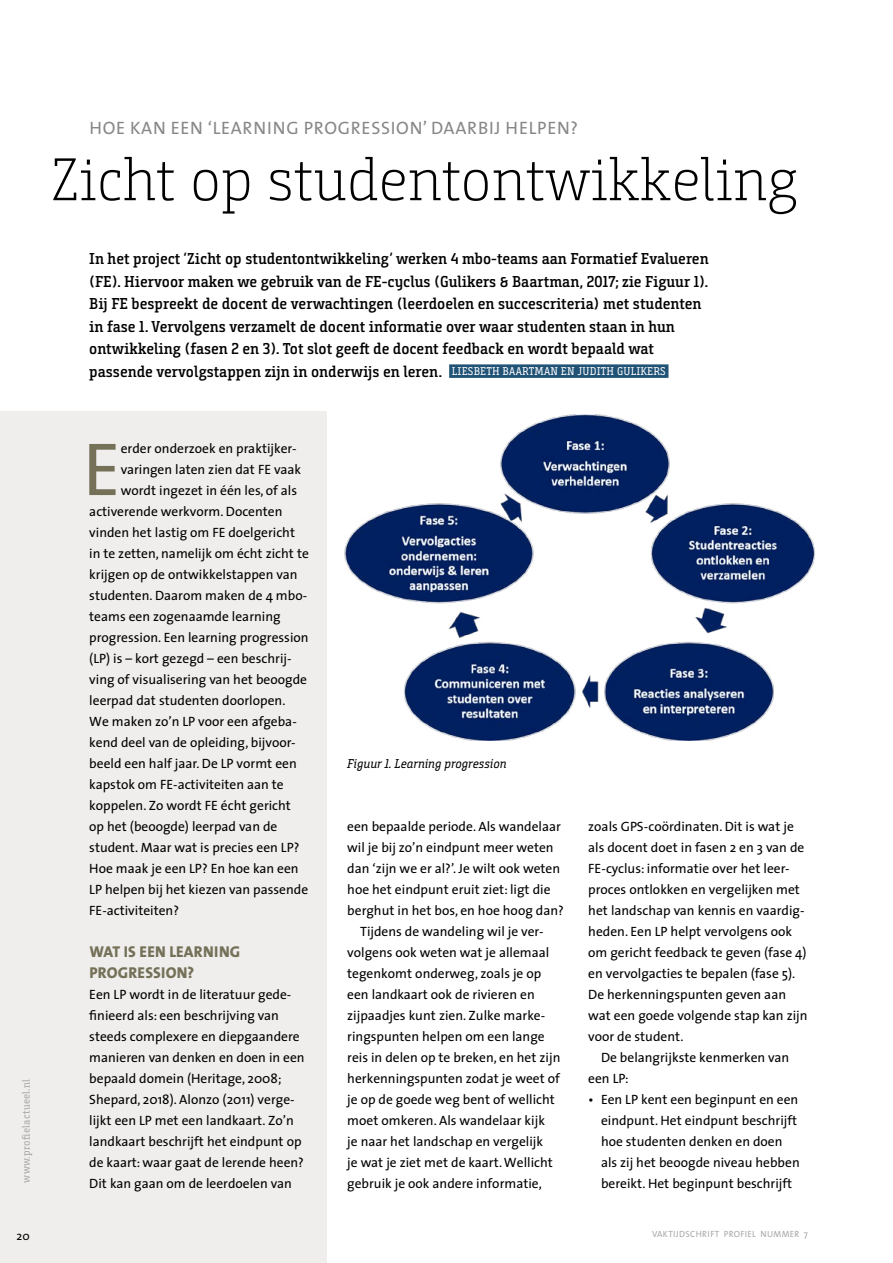
<style>
.page{position:relative;width:893px;height:1263px;background:#fff}
.page>*{position:absolute;margin:0;border:0;box-sizing:border-box;transform-origin:0 0}
.INITIAAL____LET_OP_M{font:75.75px "The Sans";color:#757159}
.kopregel{font:300 60px "Bunday Slab";color:#000}
.chapeau{font:18px "The Sans";letter-spacing:.04em;color:#878787}
.Intro{font:600 15.75px/22.5px "Bunday Slab";color:#000}
.tussenkopjes{font:800 15.75px/21px "The Sans";letter-spacing:.015em;color:#757159}
.bodytekst{font:13.5px/21px "The Sans";color:#000}
.INITIAAL____LET_OP_M-2{font:13.5px "The Sans";color:#000}
.body_geen_inspringin{font:13.5px/21px "The Sans";color:#000}
.fotobijschrift{font:italic 12.75px "Bunday Slab";color:#000}
.t1{font:12px "The Sans";color:#000}
.t2{font:10.5px "Bunday Slab";letter-spacing:.02em;color:#a8a8a7}
.t3{font:9px "The Sans";letter-spacing:.035em;color:#a8a8a7}
.s1{font-weight:400;font-size:11.25px;color:#fff}
</style>
<div class="page">
<div style="left:0;top:411px;width:326px;height:852px;background:#efeeec"></div>
<div style="left:449px;top:364px;width:219px;height:14px;background:#215377"></div>
<img style="left:344px;top:414px;width:471px;height:326px">
<p class="chapeau" style="left:89px;top:113px;width:490px">HOE KAN EEN ‘LEARNING PROGRESSION’ DAARBIJ HELPEN?</p>
<p class="kopregel" style="left:51px;top:144px;width:748px">Zicht op studentontwikkeling</p>
<p class="Intro" style="left:89px;top:247px;width:621px">In het project ‘Zicht op studentontwikkeling’ werken 4 mbo-teams aan Formatief Evalueren (FE). Hiervoor maken we gebruik van de FE-cyclus (Gulikers &amp; Baartman, 2017; zie Figuur 1).<br>Bij FE bespreekt de docent de verwachtingen (leerdoelen en succescriteria) met studenten in fase 1. Vervolgens verzamelt de docent informatie over waar studenten staan in hun ontwikkeling (fasen 2 en 3). Tot slot geeft de docent feedback en wordt bepaald wat passende vervolgstappen zijn in onderwijs en leren. <span class="s1">LIESBETH BAARTMAN EN JUDITH GULIKERS</span></p>
<p class="t2" style="left:20px;top:1182px;width:105px;rotate:-90deg">www.profielactueel.nl</p>
<p class="INITIAAL____LET_OP_M" style="left:83px;top:406px;width:39px">E</p>
<p class="INITIAAL____LET_OP_M-2" style="left:121px;top:437px;width:177px">erder onderzoek en praktijker-</p>
<p class="INITIAAL____LET_OP_M-2" style="left:121px;top:458px;width:182px">varingen laten zien dat FE vaak</p>
<p class="INITIAAL____LET_OP_M-2" style="left:121px;top:479px;width:178px">wordt ingezet in één les, of als</p>
<p class="INITIAAL____LET_OP_M-2" style="left:89px;top:500px;width:195px">activerende werkvorm. Docenten</p>
<p class="INITIAAL____LET_OP_M-2" style="left:89px;top:521px;width:207px">vinden het lastig om FE doelgericht</p>
<p class="INITIAAL____LET_OP_M-2" style="left:89px;top:542px;width:221px">in te zetten, namelijk om écht zicht te</p>
<p class="INITIAAL____LET_OP_M-2" style="left:89px;top:563px;width:210px">krijgen op de ontwikkelstappen van</p>
<p class="INITIAAL____LET_OP_M-2" style="left:89px;top:584px;width:219px">studenten. Daarom maken de 4 mbo-</p>
<p class="INITIAAL____LET_OP_M-2" style="left:89px;top:605px;width:193px">teams een zogenaamde learning</p>
<p class="INITIAAL____LET_OP_M-2" style="left:89px;top:626px;width:221px">progression. Een learning progression</p>
<p class="INITIAAL____LET_OP_M-2" style="left:89px;top:647px;width:204px">(LP) is – kort gezegd – een beschrij-</p>
<p class="INITIAAL____LET_OP_M-2" style="left:89px;top:668px;width:219px">ving of visualisering van het beoogde</p>
<p class="INITIAAL____LET_OP_M-2" style="left:89px;top:689px;width:198px">leerpad dat studenten doorlopen.</p>
<p class="INITIAAL____LET_OP_M-2" style="left:89px;top:710px;width:209px">We maken zo’n LP voor een afgeba-</p>
<p class="INITIAAL____LET_OP_M-2" style="left:89px;top:731px;width:208px">kend deel van de opleiding, bijvoor-</p>
<p class="INITIAAL____LET_OP_M-2" style="left:89px;top:752px;width:209px">beeld een half jaar. De LP vormt een</p>
<p class="INITIAAL____LET_OP_M-2" style="left:89px;top:773px;width:196px">kapstok om FE-activiteiten aan te</p>
<p class="INITIAAL____LET_OP_M-2" style="left:89px;top:794px;width:203px">koppelen. Zo wordt FE écht gericht</p>
<p class="INITIAAL____LET_OP_M-2" style="left:89px;top:815px;width:190px">op het (beoogde) leerpad van de</p>
<p class="INITIAAL____LET_OP_M-2" style="left:89px;top:836px;width:212px">student. Maar wat is precies een LP?</p>
<p class="INITIAAL____LET_OP_M-2" style="left:89px;top:857px;width:211px">Hoe maak je een LP? En hoe kan een</p>
<p class="INITIAAL____LET_OP_M-2" style="left:89px;top:878px;width:220px">LP helpen bij het kiezen van passende</p>
<p class="INITIAAL____LET_OP_M-2" style="left:89px;top:899px;width:91px">FE-activiteiten?</p>
<p class="tussenkopjes" style="left:89px;top:941px;width:152px">WAT IS EEN LEARNING<br>PROGRESSION?</p>
<p class="body_geen_inspringin" style="left:89px;top:984px;width:217px">Een LP wordt in de literatuur gede&shy;finieerd als: een beschrijving van steeds complexere en diepgaandere manieren van denken en doen in een bepaald domein (Heritage, 2008; Shepard, 2018). Alonzo (2011) verge&shy;lijkt een LP met een landkaart. Zo’n landkaart beschrijft het eindpunt op de kaart: waar gaat de lerende heen?<br>Dit kan gaan om de leerdoelen van</p>
<p class="fotobijschrift" style="left:347px;top:756px;width:161px">Figuur 1. Learning progression</p>
<p class="body_geen_inspringin" style="left:347px;top:816px;width:218px">een bepaalde periode. Als wandelaar wil je bij zo’n eindpunt meer weten dan ‘zijn we er al?’. Je wilt ook weten hoe het eindpunt eruit ziet: ligt die berghut in het bos, en hoe hoog dan?</p>
<p class="bodytekst" style="left:347px;top:921px;width:215px;text-indent:13px">Tijdens de wandeling wil je ver&shy;volgens ook weten wat je allemaal tegenkomt onderweg, zoals je op een landkaart ook de rivieren en zijpaadjes kunt zien. Zulke marke&shy;ringspunten helpen om een lange reis in delen op te breken, en het zijn herkenningspunten zodat je weet of je op de goede weg bent of wellicht moet omkeren. Als wandelaar kijk<br>je naar het landschap en vergelijk<br>je wat je ziet met de kaart. Wellicht gebruik je ook andere informatie,</p>
<p class="bodytekst" style="left:588px;top:816px;width:221px">zoals GPS-coördinaten. Dit is wat je als docent doet in fasen 2 en 3 van de FE-cyclus: informatie over het leer&shy;proces ontlokken en vergelijken met het landschap van kennis en vaardig&shy;heden. Een LP helpt vervolgens ook om gericht feedback te geven (fase 4) en vervolgacties te bepalen (fase 5).<br>De herkenningspunten geven aan wat een goede volgende stap kan zijn voor de student.</p>
<p class="bodytekst" style="left:588px;top:1047px;width:203px;text-indent:13px">De belangrijkste kenmerken van een LP:</p>
<p class="bodytekst" style="left:601px;top:1089px;width:200px;text-indent:-13px">• Een LP kent een beginpunt en een eindpunt. Het eindpunt beschrijft hoe studenten denken en doen als zij het beoogde niveau hebben bereikt. Het beginpunt beschrijft</p>
<p class="t1" style="left:16px;top:1225px;width:15px">20</p>
<p class="t3" style="left:652px;top:1227px;width:157px">VAKTIJDSCHRIFT PROFIEL NUMMER 7</p>
</div>
